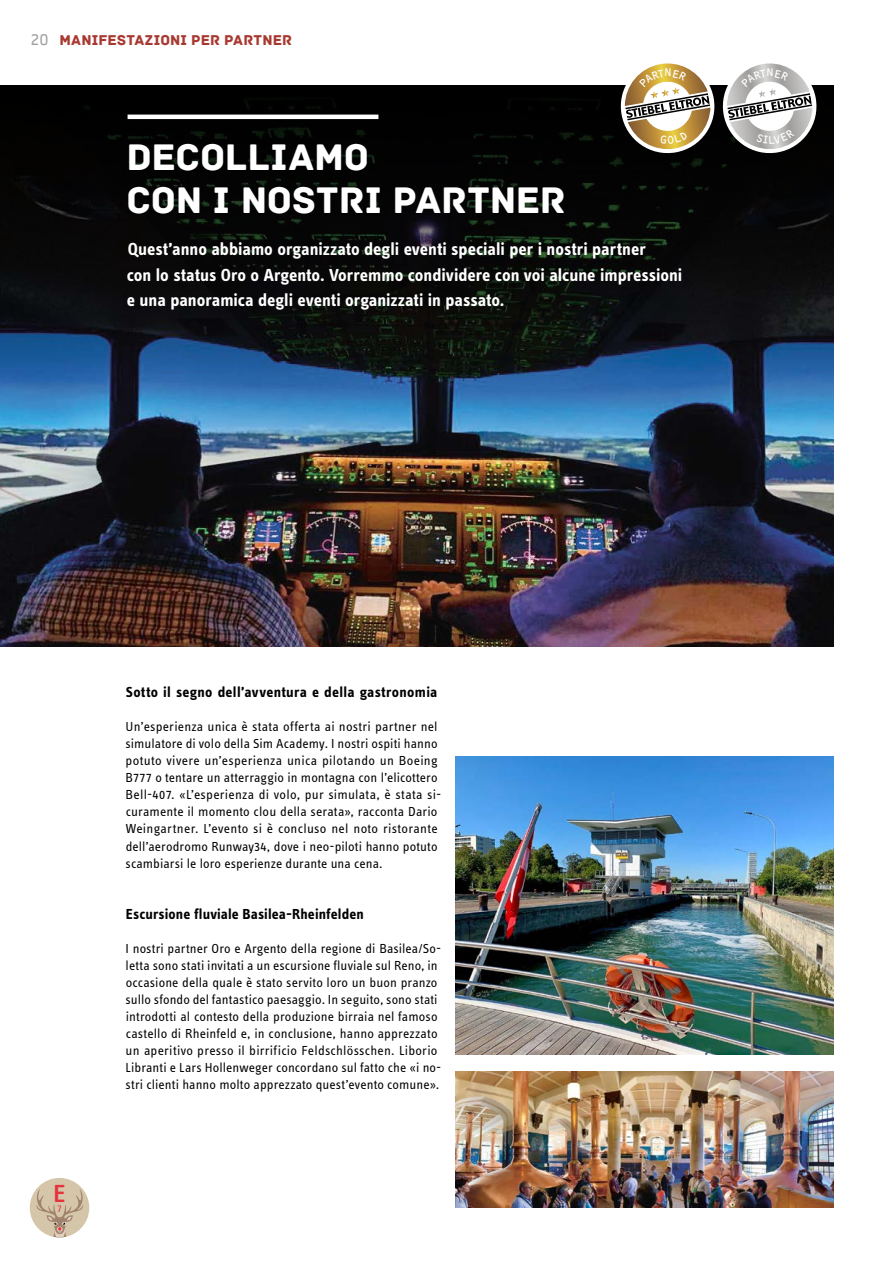
<style>
.page{position:relative;width:893px;height:1263px;background:#fff}
.page>*{position:absolute;margin:0;border:0;box-sizing:border-box;transform-origin:0 0}
._20_Headline{font:39px/42.5px "Archive";letter-spacing:-.005em;color:#fff}
.t1{font:700 25.5px "STE Info Office";color:#e5323d}
._23_Lead{font:700 18px/25.5px "STE Info Text";color:#fff}
._24_Subtitle{font:700 15px "STE Info Text";letter-spacing:.015em;color:#000}
._91_Rubrik{font:15px "Archive";letter-spacing:.005em;color:#a83931}
.t2{font:14.7px "F2 FOCR Bczyk Com";color:#a2a19f}
._30_Copy{font:13.5px/17px "STE Info Text";letter-spacing:.01em;color:#000}
.t3{font:11.4px "F2 FOCR Bczyk Com";color:#fff}
.t4{font:10.5px "STE Info Office";color:#e5323d}
</style>
<div class="page">
<img style="left:0;top:374px;width:833px;height:272px">
<img style="left:455px;top:1071px;width:378px;height:137px">
<img style="left:455px;top:757px;width:378px;height:297px">
<svg style="left:0;top:85px;width:833px;height:289px;fill:#070707"></svg>
<hr style="left:128px;top:115px;width:250px;height:4px;background:#fff">
<div style="left:30px;top:1178px;width:59px;height:59px;background:#d5c6aa;border-radius:50%"></div>
<svg style="left:36px;top:1189px;width:47px;height:48px"></svg>
<svg style="left:617px;top:63px;width:203px;height:94px"></svg>
<p class="t2" style="left:31px;top:31px;width:19px">20</p>
<p class="_91_Rubrik" style="left:60px;top:31px;width:234px">MANIFESTAZIONI PER PARTNER</p>
<p class="t3" style="left:664px;top:66px;width:9px">N</p>
<p class="t3" style="left:766px;top:66px;width:9px">N</p>
<p class="_20_Headline" style="left:126px;top:136px;width:441px">DECOLLIAMO<br>CON I NOSTRI PARTNER</p>
<p class="_23_Lead" style="left:127px;top:236px;width:557px">Quest’anno abbiamo organizzato degli eventi speciali per i nostri partner<br>con lo status Oro o Argento. Vorremmo condividere con voi alcune impressioni e una panoramica degli eventi organizzati in passato.</p>
<p class="_24_Subtitle" style="left:126px;top:684px;width:313px">Sotto il segno dell’avventura e della gastronomia</p>
<p class="_30_Copy" style="left:126px;top:718px;width:317px">Un’esperienza unica è stata offerta ai nostri partner nel simulatore di volo della Sim Academy. I nostri ospiti hanno potuto vivere un’esperienza unica pilotando un Boeing B777 o tentare un atterraggio in montagna con l’elicottero Bell-407. «L’esperienza di volo, pur simulata, è stata si&shy;curamente il momento clou della serata», racconta Dario Weingartner. L’evento si è concluso nel noto ristorante dell’aerodromo Runway34, dove i neo-piloti hanno potuto scambiarsi le loro esperienze durante una cena.</p>
<p class="_24_Subtitle" style="left:126px;top:905px;width:239px">Escursione fluviale Basilea-Rheinfelden</p>
<p class="_30_Copy" style="left:126px;top:939px;width:317px">I nostri partner Oro e Argento della regione di Basilea/So&shy;letta sono stati invitati a un escursione fluviale sul Reno, in occasione della quale è stato servito loro un buon pranzo sullo sfondo del fantastico paesaggio. In seguito, sono stati introdotti al contesto della produzione birraia nel famoso castello di Rheinfeld e, in conclusione, hanno apprezzato un aperitivo presso il birrificio Feldschlösschen. Liborio Libranti e Lars Hollenweger concordano sul fatto che «i no&shy;stri clienti hanno molto apprezzato quest’evento comune».</p>
<p class="t1" style="left:53px;top:1178px;width:14px">E</p>
<p class="t4" style="left:57px;top:1202px;width:6px">7</p>
</div>
